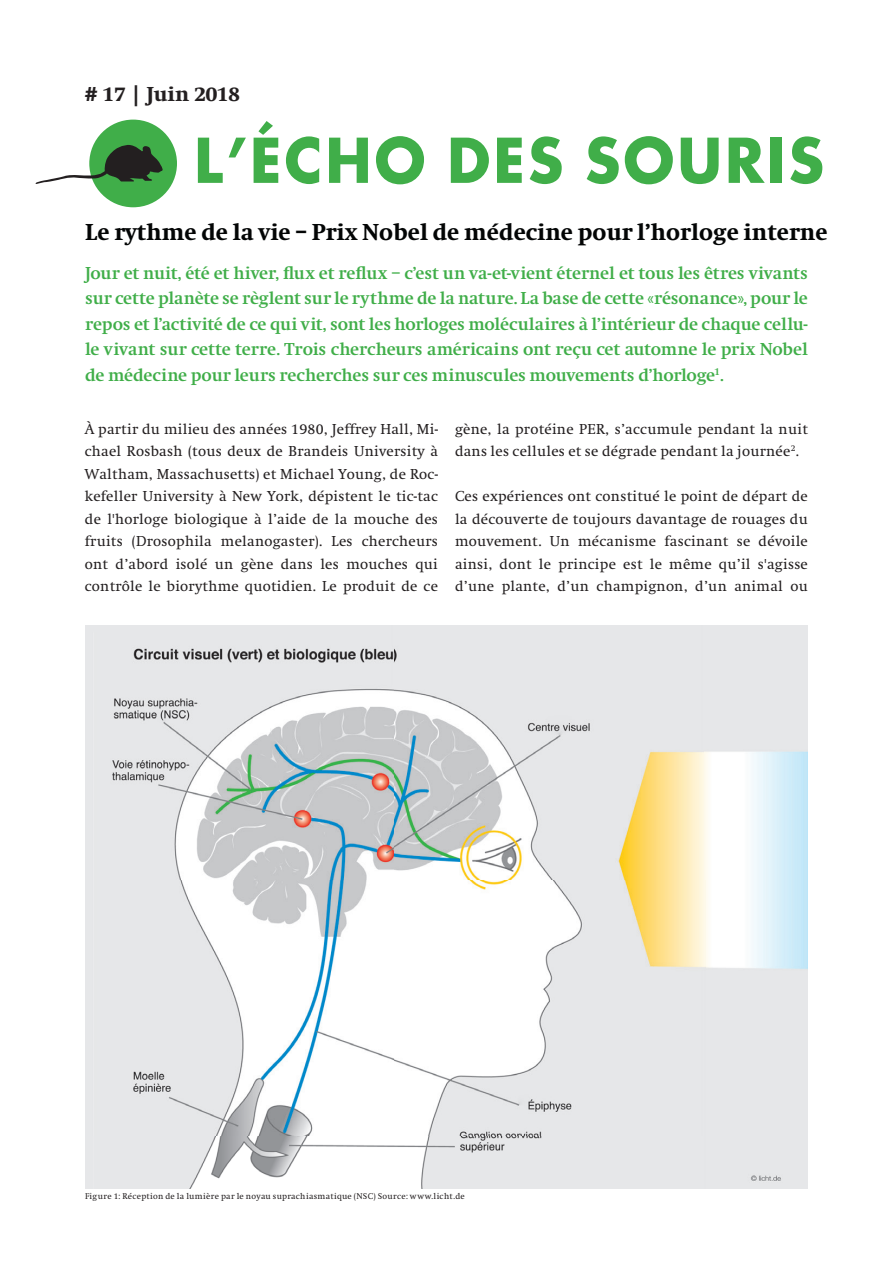
<style>
.page{position:relative;width:893px;height:1263px;background:#fff}
.page>*{position:absolute;margin:0;border:0;box-sizing:border-box;transform-origin:0 0}
.t1{font:700 60px "Futura";letter-spacing:.05em;color:#40ae49;scale:.96 1}
.t2{font:800 24px "Swift";letter-spacing:.005em;color:#030505;scale:.96 1}
.t3{font:800 21px "Swift";color:#231f20}
.t4{font:700 18px/25.5px "Swift";letter-spacing:-.005em;color:#40ae49;text-align:justify}
.t5{font:15px/22.5px "Swift";letter-spacing:.015em;color:#231f20;text-align:justify}
.t6{font:8.7px "Swift";letter-spacing:.03em;color:#231f20}
</style>
<div class="page">
<div style="left:89px;top:120px;width:88px;height:87px;background:#40ae49;border-radius:50%"></div>
<svg style="left:35px;top:145px;width:128px;height:39px"></svg>
<img style="left:85px;top:625px;width:723px;height:563px">
<h3 class="t3" style="left:85px;top:82px;width:157px"># 17 | Juin 2018</h3>
<h1 class="t1" style="left:194px;top:120px;width:658px">L’ÉCHO DES SOURIS</h1>
<h2 class="t2" style="left:85px;top:219px;width:775px">Le rythme de la vie – Prix Nobel de médecine pour l’horloge interne</h2>
<p class="t4" style="left:85px;top:260px;width:724px">Jour et nuit, été et hiver, flux et reflux – c’est un va-et-vient éternel et tous les êtres vivants sur cette planète se règlent sur le rythme de la nature. La base de cette «résonance», pour le repos et l’activité de ce qui vit, sont les horloges moléculaires à l’intérieur de chaque cellu&shy;le vivant sur cette terre. Trois chercheurs américains ont reçu cet automne le prix Nobel de médecine pour leurs recherches sur ces minuscules mouvements d’horloge<sup>1</sup>.</p>
<p class="t5" style="left:85px;top:418px;width:355px">À partir du milieu des années 1980, Jeffrey Hall, Mi&shy;chael Rosbash (tous deux de Brandeis University à Waltham, Massachusetts) et Michael Young, de Roc&shy;kefeller University à New York, dépistent le tic-tac de l'horloge biologique à l’aide de la mouche des fruits (Drosophila melanogaster). Les chercheurs ont d’abord isolé un gène dans les mouches qui contrôle le biorythme quotidien. Le produit de ce</p>
<p class="t5" style="left:455px;top:418px;width:354px">gène, la protéine PER, s’accumule pendant la nuit dans les cellules et se dégrade pendant la journée<sup>2</sup>.</p>
<p class="t5" style="left:455px;top:485px;width:354px">Ces expériences ont constitué le point de départ de la découverte de toujours davantage de rouages du mouvement. Un mécanisme fascinant se dévoile ainsi, dont le principe est le même qu’il s'agisse d’une plante, d’un champignon, d’un animal ou</p>
<p class="t6" style="left:85px;top:1192px;width:381px">Figure 1: Réception de la lumière par le noyau suprachiasmatique (NSC) Source: www.licht.de</p>
</div>
